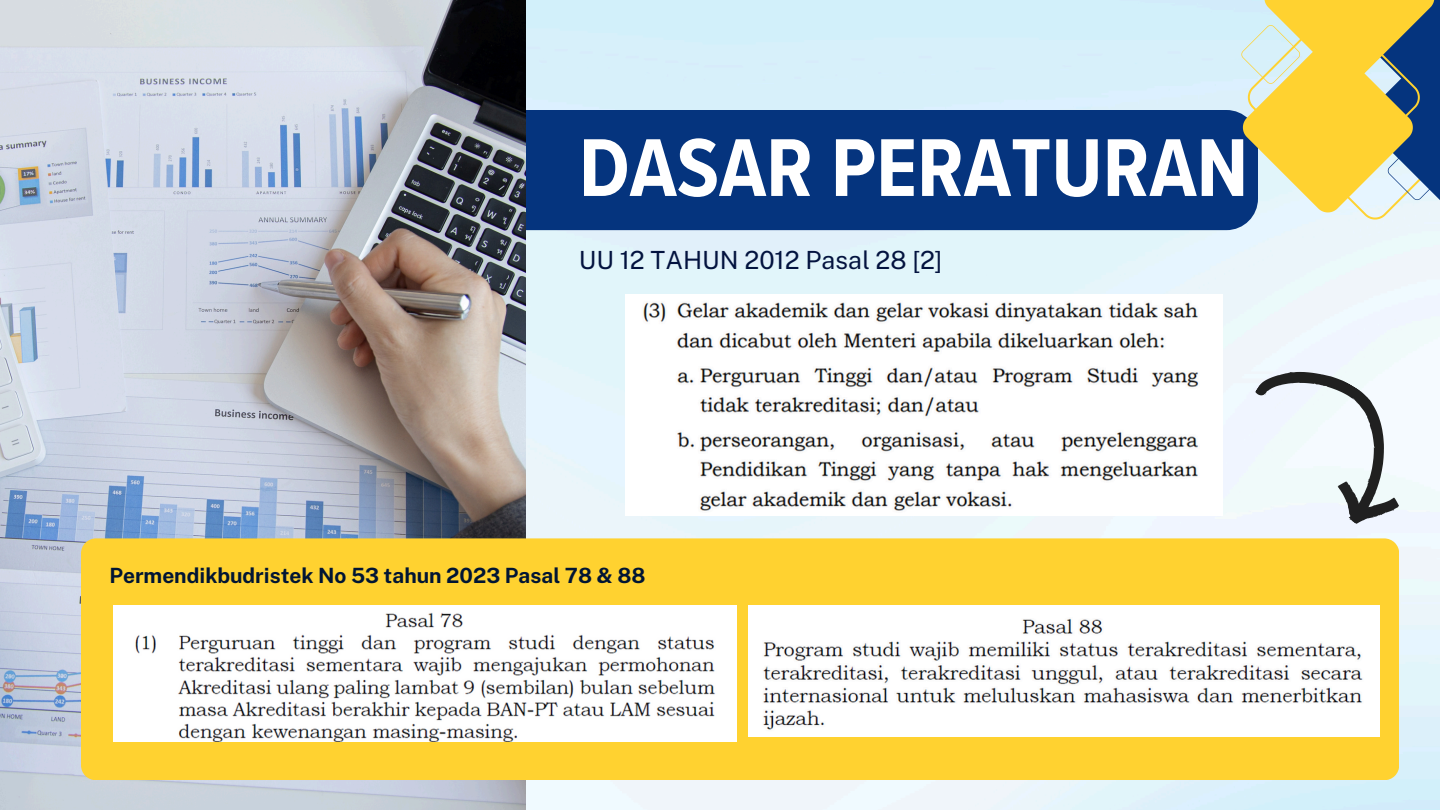
<style>
.page{position:relative;width:1440px;height:810px;background:#fff}
.page>*{position:absolute;margin:0;border:0;box-sizing:border-box;transform-origin:0 0}
.t1{font:700 85px "Proxima Nova Cond";color:#fff}
.t2{font:25px "Public Sans";color:#03133f}
.t3{font:700 21px "Public Sans";color:#011534}
</style>
<div class="page">
<img style="left:525px;top:0;width:915px;height:810px">
<div style="left:378px;top:110px;width:880px;height:120px;background:#05347e;border-radius:32px"></div>
<img style="left:0;top:0;width:525px;height:810px">
<div style="left:81px;top:538px;width:1318px;height:242px;background:#ffd230"></div>
<svg style="left:1241px;top:0;width:199px;height:220px;background:#c7bc74"></svg>
<svg style="left:1223px;top:344px;width:217px;height:194px"></svg>
<img style="left:626px;top:295px;width:597px;height:220px">
<img style="left:114px;top:606px;width:622px;height:136px">
<img style="left:749px;top:606px;width:631px;height:131px">
<p class="t1" style="left:579px;top:118px;width:671px">DASAR PERATURAN</p>
<p class="t2" style="left:579px;top:245px;width:365px">UU 12 TAHUN 2012 Pasal 28 [2]</p>
<p class="t3" style="left:109px;top:563px;width:538px">Permendikbudristek No 53 tahun 2023 Pasal 78 &amp; 88</p>
</div>
